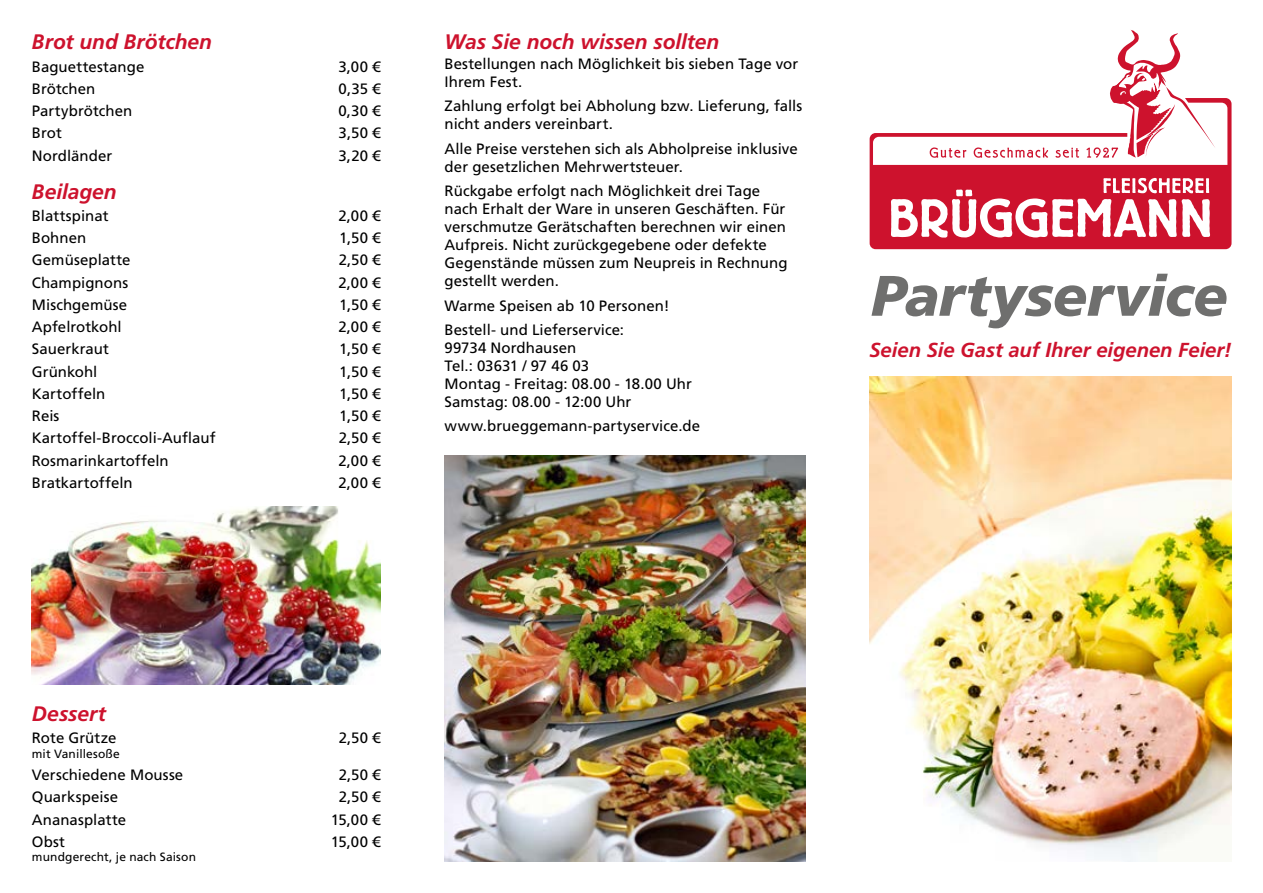
<style>
.page{position:relative;width:1263px;height:893px;background:#fff}
.page>*{position:absolute;margin:0;border:0;box-sizing:border-box;transform-origin:0 0}
.t1{font:italic 900 57px "Frutiger LT Std";letter-spacing:-.01em;color:#6f6f6e}
.t2{font:italic 700 21px "Frutiger LT Std";letter-spacing:-.005em;color:#cd122d}
.t3{font:italic 700 20.25px "Frutiger LT Std";color:#cd122d}
.t4{font:15px/18px "Frutiger LT Std";letter-spacing:.005em;color:#000}
.t5{font:12px "Frutiger LT Std";letter-spacing:.01em;color:#000}
</style>
<div class="page">
<div style="left:870px;top:98px;width:361px;height:151px;background:#cd122d"></div>
<svg style="left:891px;top:178px;width:319px;height:60px"></svg>
<svg style="left:873px;top:30px;width:354px;height:135px"></svg>
<img style="left:870px;top:376px;width:361px;height:485px">
<img style="left:444px;top:455px;width:362px;height:406px">
<img style="left:32px;top:506px;width:349px;height:179px">
<p class="t2" style="left:32px;top:30px;width:182px">Brot und Brötchen</p>
<p class="t4" style="left:32px;top:57px;width:114px">Baguettestange</p>
<p class="t4" style="left:338px;top:57px;width:44px">3,00 €</p>
<p class="t4" style="left:32px;top:80px;width:65px">Brötchen</p>
<p class="t4" style="left:339px;top:80px;width:43px">0,35 €</p>
<p class="t4" style="left:32px;top:102px;width:102px">Partybrötchen</p>
<p class="t4" style="left:338px;top:102px;width:44px">0,30 €</p>
<p class="t4" style="left:32px;top:124px;width:31px">Brot</p>
<p class="t4" style="left:339px;top:124px;width:43px">3,50 €</p>
<p class="t4" style="left:32px;top:146px;width:82px">Nordländer</p>
<p class="t4" style="left:338px;top:146px;width:44px">3,20 €</p>
<p class="t2" style="left:32px;top:179px;width:86px">Beilagen</p>
<p class="t4" style="left:32px;top:207px;width:78px">Blattspinat</p>
<p class="t4" style="left:338px;top:207px;width:44px">2,00 €</p>
<p class="t4" style="left:32px;top:229px;width:56px">Bohnen</p>
<p class="t4" style="left:339px;top:229px;width:43px">1,50 €</p>
<p class="t4" style="left:32px;top:251px;width:100px">Gemüseplatte</p>
<p class="t4" style="left:339px;top:251px;width:43px">2,50 €</p>
<p class="t4" style="left:32px;top:273px;width:98px">Champignons</p>
<p class="t4" style="left:338px;top:273px;width:44px">2,00 €</p>
<p class="t4" style="left:32px;top:296px;width:97px">Mischgemüse</p>
<p class="t4" style="left:339px;top:296px;width:43px">1,50 €</p>
<p class="t4" style="left:32px;top:318px;width:91px">Apfelrotkohl</p>
<p class="t4" style="left:338px;top:318px;width:44px">2,00 €</p>
<p class="t4" style="left:32px;top:340px;width:79px">Sauerkraut</p>
<p class="t4" style="left:339px;top:340px;width:43px">1,50 €</p>
<p class="t4" style="left:32px;top:362px;width:67px">Grünkohl</p>
<p class="t4" style="left:339px;top:362px;width:43px">1,50 €</p>
<p class="t4" style="left:32px;top:385px;width:75px">Kartoffeln</p>
<p class="t4" style="left:339px;top:385px;width:43px">1,50 €</p>
<p class="t4" style="left:32px;top:407px;width:29px">Reis</p>
<p class="t4" style="left:339px;top:407px;width:43px">1,50 €</p>
<p class="t4" style="left:32px;top:429px;width:185px">Kartoffel-Broccoli-Auflauf</p>
<p class="t4" style="left:339px;top:429px;width:43px">2,50 €</p>
<p class="t4" style="left:32px;top:451px;width:138px">Rosmarinkartoffeln</p>
<p class="t4" style="left:338px;top:451px;width:44px">2,00 €</p>
<p class="t4" style="left:32px;top:474px;width:102px">Bratkartoffeln</p>
<p class="t4" style="left:338px;top:474px;width:44px">2,00 €</p>
<p class="t2" style="left:445px;top:29px;width:276px">Was Sie noch wissen sollten</p>
<p class="t4" style="left:445px;top:55px;width:355px">Bestellungen nach Möglichkeit bis sieben Tage vor<br>Ihrem Fest.</p>
<p class="t4" style="left:445px;top:97px;width:359px">Zahlung erfolgt bei Abholung bzw. Lieferung, falls nicht anders vereinbart.</p>
<p class="t4" style="left:445px;top:140px;width:355px">Alle Preise verstehen sich als Abholpreise inklusive der gesetzlichen Mehrwertsteuer.</p>
<p class="t4" style="left:445px;top:182px;width:344px">Rückgabe erfolgt nach Möglichkeit drei Tage nach Erhalt der Ware in unseren Geschäften. Für verschmutze Gerätschaften berechnen wir einen Aufpreis. Nicht zurückgegebene oder defekte Gegenstände müssen zum Neupreis in Rechnung gestellt werden.</p>
<p class="t4" style="left:445px;top:296px;width:226px">Warme Speisen ab 10 Personen!</p>
<p class="t4" style="left:445px;top:321px;width:249px">Bestell- und Lieferservice:<br>99734 Nordhausen<br>Tel.: 03631 / 97 46 03<br>Montag - Freitag: 08.00 - 18.00 Uhr<br>Samstag: 08.00 - 12:00 Uhr</p>
<p class="t4" style="left:445px;top:417px;width:257px">www.brueggemann-partyservice.de</p>
<p class="t1" style="left:871px;top:262px;width:358px">Partyservice</p>
<p class="t3" style="left:869px;top:338px;width:364px">Seien Sie Gast auf Ihrer eigenen Feier!</p>
<p class="t2" style="left:32px;top:702px;width:76px">Dessert</p>
<p class="t4" style="left:32px;top:729px;width:86px">Rote Grütze</p>
<p class="t4" style="left:339px;top:729px;width:43px">2,50 €</p>
<p class="t5" style="left:32px;top:747px;width:89px">mit Vanillesoße</p>
<p class="t4" style="left:32px;top:766px;width:153px">Verschiedene Mousse</p>
<p class="t4" style="left:339px;top:766px;width:43px">2,50 €</p>
<p class="t4" style="left:32px;top:788px;width:88px">Quarkspeise</p>
<p class="t4" style="left:339px;top:788px;width:43px">2,50 €</p>
<p class="t4" style="left:32px;top:810px;width:96px">Ananasplatte</p>
<p class="t4" style="left:331px;top:810px;width:51px">15,00 €</p>
<p class="t4" style="left:32px;top:833px;width:35px">Obst</p>
<p class="t4" style="left:331px;top:833px;width:51px">15,00 €</p>
<p class="t5" style="left:32px;top:850px;width:166px">mundgerecht, je nach Saison</p>
</div>
